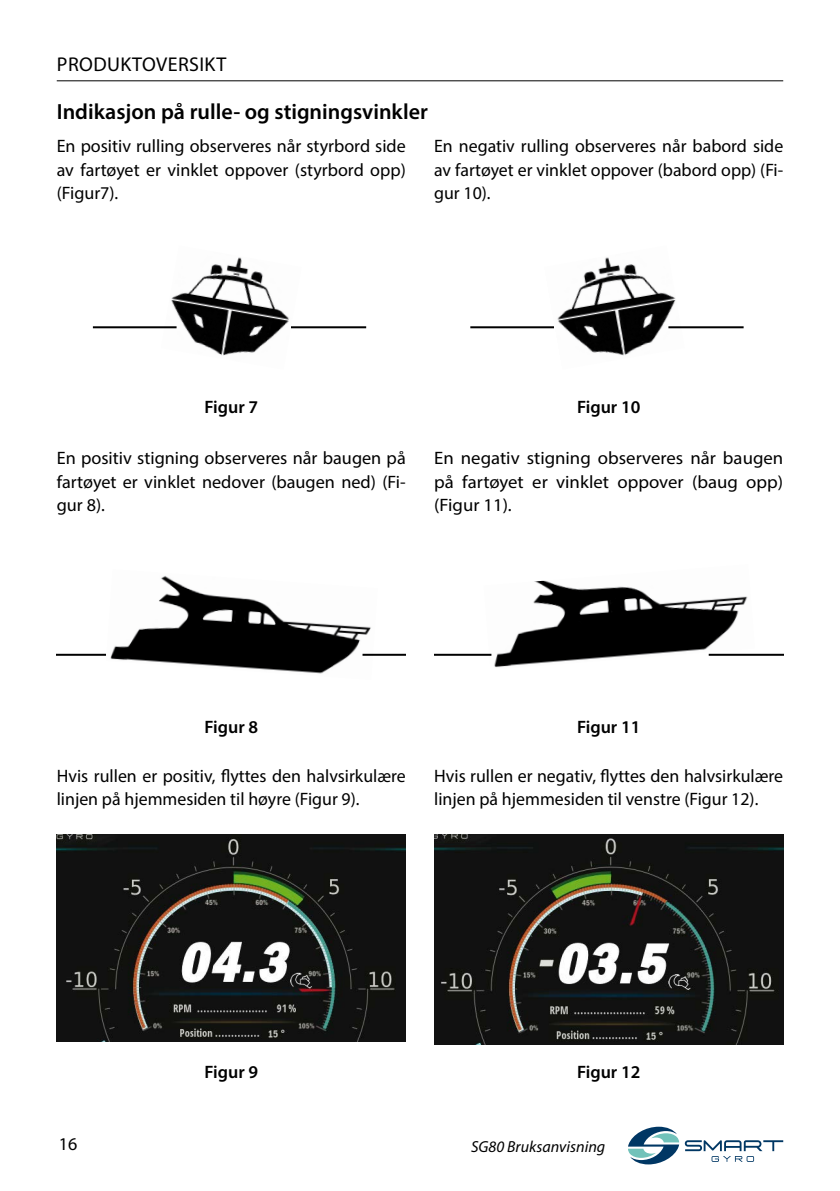
<style>
.page{position:relative;width:840px;height:1191px;background:#fff}
.page>*{position:absolute;margin:0;border:0;box-sizing:border-box;transform-origin:0 0}
.t1{font:600 22px "Myriad Pro";color:#000}
.t2{font:20px "Myriad Pro";letter-spacing:.02em;color:#000}
.t3{font:18px/23.4px "Myriad Pro";color:#000;text-align:justify}
.t4{font:18px/23.4px "Myriad Pro";color:#000;text-align:justify;scale:1.04 1}
.t5{font:600 18px "Myriad Pro";color:#000}
.t6{font:italic 16px "Myriad Pro";color:#000}
</style>
<div class="page">
<svg style="left:684px;top:1140px;width:98px;height:21px"></svg>
<svg style="left:628px;top:1126px;width:50px;height:38px"></svg>
<hr style="left:57px;top:80px;width:725px;height:1px;background:#000">
<img style="left:57px;top:834px;width:348px;height:207px">
<img style="left:434px;top:834px;width:348px;height:210px">
<img style="left:161px;top:257px;width:140px;height:99px">
<hr style="left:291px;top:326px;width:75px;height:2px;background:#000">
<hr style="left:93px;top:326px;width:83px;height:2px;background:#000">
<img style="left:110px;top:576px;width:267px;height:98px">
<hr style="left:362px;top:654px;width:43px;height:2px;background:#000">
<hr style="left:57px;top:654px;width:49px;height:2px;background:#000">
<img style="left:543px;top:257px;width:141px;height:99px">
<hr style="left:668px;top:326px;width:75px;height:2px;background:#000">
<hr style="left:470px;top:326px;width:83px;height:2px;background:#000">
<img style="left:483px;top:580px;width:271px;height:88px">
<hr style="left:708px;top:654px;width:74px;height:2px;background:#000">
<hr style="left:434px;top:654px;width:57px;height:2px;background:#000">
<p class="t2" style="left:57px;top:52px;width:171px">PRODUKTOVERSIKT</p>
<p class="t1" style="left:57px;top:97px;width:372px">Indikasjon på rulle- og stigningsvinkler</p>
<p class="t3" style="left:57px;top:134px;width:350px">En positiv rulling observeres når styrbord side av fartøyet er vinklet oppover (styrbord opp) (Figur7).</p>
<p class="t3" style="left:434px;top:134px;width:350px">En negativ rulling observeres når babord side av fartøyet er vinklet oppover (babord opp) (Fi&shy;gur 10).</p>
<p class="t5" style="left:204px;top:395px;width:55px">Figur 7</p>
<p class="t3" style="left:57px;top:446px;width:350px">En positiv stigning observeres når baugen på fartøyet er vinklet nedover (baugen ned) (Fi&shy;gur 8).</p>
<p class="t5" style="left:576px;top:395px;width:65px">Figur 10</p>
<p class="t4" style="left:434px;top:446px;width:337px">En negativ stigning observeres når baugen på fartøyet er vinklet oppover (baug opp) (Figur 11).</p>
<p class="t5" style="left:204px;top:716px;width:55px">Figur 8</p>
<p class="t3" style="left:57px;top:764px;width:350px">Hvis rullen er positiv, flyttes den halvsirkulære linjen på hjemmesiden til høyre (Figur 9).</p>
<p class="t5" style="left:576px;top:716px;width:65px">Figur 11</p>
<p class="t3" style="left:434px;top:764px;width:350px">Hvis rullen er negativ, flyttes den halvsirkulære linjen på hjemmesiden til venstre (Figur 12).</p>
<p class="t3" style="left:59px;top:1131px;width:20px">16</p>
<p class="t5" style="left:204px;top:1060px;width:55px">Figur 9</p>
<p class="t5" style="left:576px;top:1060px;width:65px">Figur 12</p>
<p class="t6" style="left:471px;top:1136px;width:135px">SG80 Bruksanvisning</p>
</div>
